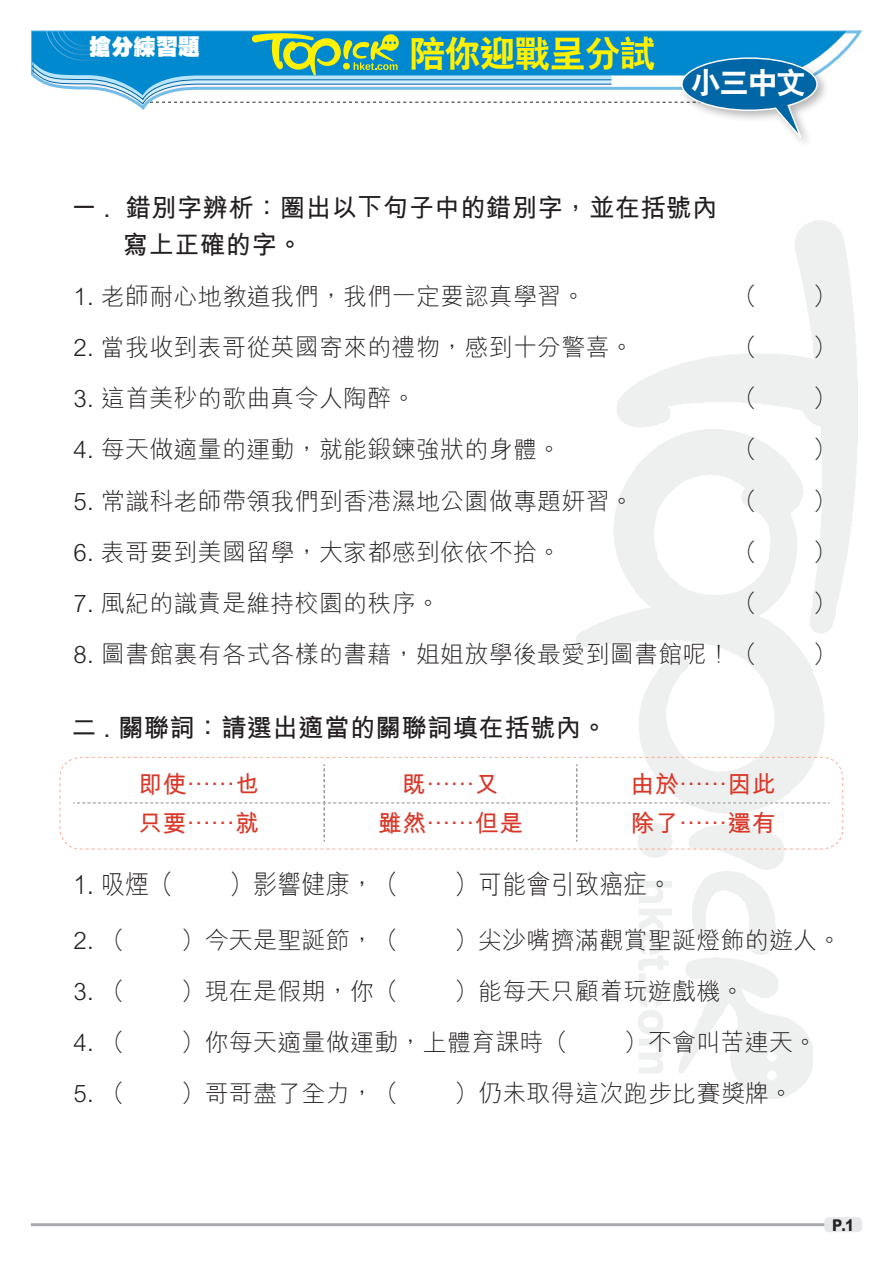
<style>
.page{position:relative;width:893px;height:1263px;background:#fff}
.page>*{position:absolute;margin:0;border:0;box-sizing:border-box;transform-origin:0 0}
.小題eq{font:36px "C Hei 2 Xbold HKSCS";letter-spacing:-.025em;color:#fff101}
.內文{font:30px "C Hei 2 Xbold HKSCS";color:#fff}
.Ex_Text01{font:26.4px "M Hei Light HKSCS";letter-spacing:.01em;color:#231f20;scale:.91 1}
.Ex_Questions{font:25.5px "M Hei Bold HKSCS";letter-spacing:.01em;color:#231f20}
.Ex_Text01-2{font:24px "M Hei Light HKSCS";letter-spacing:.01em;color:#231f20}
.Ex_Text01-3{font:24px "M Hei Bold HKSCS";letter-spacing:.01em;color:#d93829}
.小題{font:22.2px "C Hei Ultra Bold HKSCS";color:#fff}
.t1{font:16.2px "M Hei Xbold HKSCS";color:#231f20;scale:.9 1}
</style>
<div class="page">
<svg style="left:818px;top:31px;width:28px;height:36px"></svg>
<div style="left:678px;top:53px;width:151px;height:97px;background:#231f20;opacity:.32"></div>
<svg style="left:31px;top:30px;width:787px;height:115px"></svg>
<hr style="left:31px;top:1223px;width:831px;height:3px;background:#a8a9ad">
<div style="left:824px;top:1217px;width:38px;height:15px;background:#e6e7e9;border-radius:4px"></div>
<svg style="left:59px;top:757px;width:784px;height:93px"></svg>
<p class="小題" style="left:89px;top:32px;width:113px">搶分練習題</p>
<p class="小題eq" style="left:409px;top:30px;width:248px">陪你迎戰呈分試</p>
<p class="內文" style="left:691px;top:63px;width:117px">小三中文</p>
<p class="Ex_Questions" style="left:71px;top:189px;width:648px">一 . 錯別字辨析：圈出以下句子中的錯別字，並在括號內</p>
<p class="Ex_Questions" style="left:123px;top:226px;width:182px">寫上正確的字。</p>
<p class="Ex_Text01-2" style="left:73px;top:280px;width:513px">1. 老師耐心地教道我們，我們一定要認真學習。</p>
<p class="Ex_Text01-2" style="left:733px;top:280px;width:25px">（</p>
<p class="Ex_Text01-2" style="left:812px;top:280px;width:25px">）</p>
<p class="Ex_Text01-2" style="left:73px;top:331px;width:562px">2. 當我收到表哥從英國寄來的禮物，感到十分警喜。</p>
<p class="Ex_Text01-2" style="left:733px;top:331px;width:25px">（</p>
<p class="Ex_Text01-2" style="left:812px;top:331px;width:25px">）</p>
<p class="Ex_Text01-2" style="left:73px;top:382px;width:344px">3. 這首美秒的歌曲真令人陶醉。</p>
<p class="Ex_Text01-2" style="left:733px;top:382px;width:25px">（</p>
<p class="Ex_Text01-2" style="left:812px;top:382px;width:25px">）</p>
<p class="Ex_Text01-2" style="left:73px;top:433px;width:489px">4. 每天做適量的運動，就能鍛鍊強狀的身體。</p>
<p class="Ex_Text01-2" style="left:733px;top:433px;width:25px">（</p>
<p class="Ex_Text01-2" style="left:812px;top:433px;width:25px">）</p>
<p class="Ex_Text01-2" style="left:73px;top:484px;width:562px">5. 常識科老師帶領我們到香港濕地公園做專題妍習。</p>
<p class="Ex_Text01-2" style="left:733px;top:484px;width:25px">（</p>
<p class="Ex_Text01-2" style="left:812px;top:484px;width:25px">）</p>
<p class="Ex_Text01-2" style="left:73px;top:535px;width:489px">6. 表哥要到美國留學，大家都感到依依不拾。</p>
<p class="Ex_Text01-2" style="left:733px;top:535px;width:25px">（</p>
<p class="Ex_Text01-2" style="left:812px;top:535px;width:25px">）</p>
<p class="Ex_Text01-2" style="left:73px;top:586px;width:368px">7. 風紀的識責是維持校園的秩序。</p>
<p class="Ex_Text01-2" style="left:733px;top:586px;width:25px">（</p>
<p class="Ex_Text01-2" style="left:812px;top:586px;width:25px">）</p>
<p class="Ex_Text01-2" style="left:73px;top:637px;width:685px">8. 圖書館裏有各式各樣的書藉，姐姐放學後最愛到圖書館呢！（</p>
<p class="Ex_Text01-2" style="left:812px;top:637px;width:25px">）</p>
<p class="Ex_Questions" style="left:71px;top:709px;width:537px">二 . 關聯詞：請選出適當的關聯詞填在括號內。</p>
<p class="Ex_Text01-3" style="left:138px;top:767px;width:122px">即使……也</p>
<p class="Ex_Text01-3" style="left:402px;top:767px;width:98px">既……又</p>
<p class="Ex_Text01-3" style="left:630px;top:767px;width:147px">由於……因此</p>
<p class="Ex_Text01-3" style="left:138px;top:805px;width:122px">只要……就</p>
<p class="Ex_Text01-3" style="left:378px;top:805px;width:147px">雖然……但是</p>
<p class="Ex_Text01-3" style="left:630px;top:805px;width:147px">除了……還有</p>
<p class="Ex_Text01" style="left:73px;top:866px;width:111px">1. 吸煙（</p>
<p class="Ex_Text01" style="left:229px;top:866px;width:188px">）影響健康，（</p>
<p class="Ex_Text01" style="left:454px;top:866px;width:241px">）可能會引致癌症。</p>
<p class="Ex_Text01-2" style="left:73px;top:923px;width:53px">2. （</p>
<p class="Ex_Text01-2" style="left:180px;top:923px;width:219px">）今天是聖誕節，（</p>
<p class="Ex_Text01-2" style="left:454px;top:923px;width:389px">）尖沙嘴擠滿觀賞聖誕燈飾的遊人。</p>
<p class="Ex_Text01-2" style="left:73px;top:974px;width:53px">3. （</p>
<p class="Ex_Text01-2" style="left:180px;top:974px;width:219px">）現在是假期，你（</p>
<p class="Ex_Text01-2" style="left:454px;top:974px;width:292px">）能每天只顧着玩遊戲機。</p>
<p class="Ex_Text01-2" style="left:73px;top:1025px;width:53px">4. （</p>
<p class="Ex_Text01-2" style="left:180px;top:1025px;width:389px">）你每天適量做運動，上體育課時（</p>
<p class="Ex_Text01-2" style="left:624px;top:1025px;width:195px">）不會叫苦連天。</p>
<p class="Ex_Text01-2" style="left:73px;top:1076px;width:53px">5. （</p>
<p class="Ex_Text01-2" style="left:180px;top:1076px;width:219px">）哥哥盡了全力，（</p>
<p class="Ex_Text01-2" style="left:454px;top:1076px;width:341px">）仍未取得這次跑步比賽獎牌。</p>
<p class="t1" style="left:832px;top:1214px;width:26px">P.1</p>
</div>
